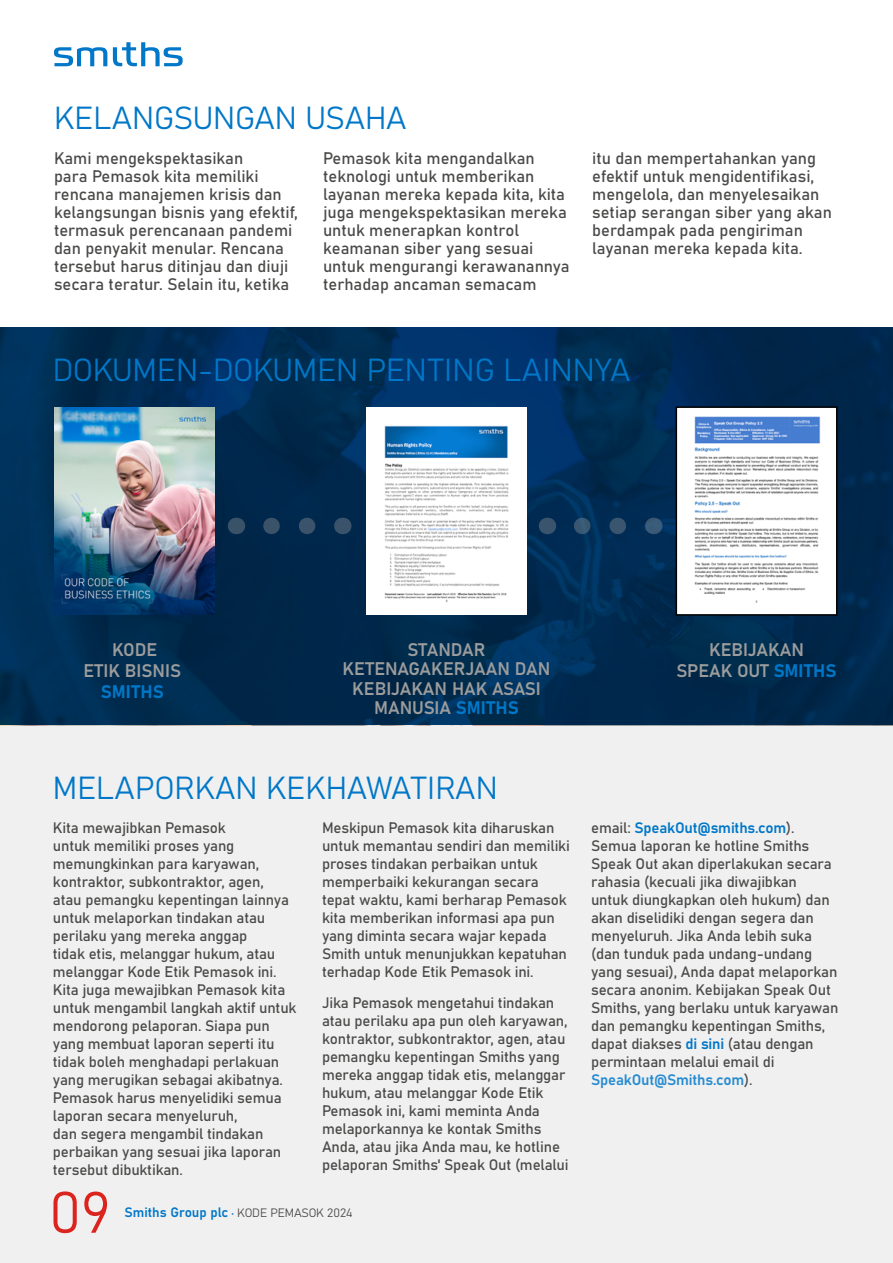
<style>
.page{position:relative;width:893px;height:1263px;background:#fff}
.page>*{position:absolute;margin:0;border:0;box-sizing:border-box;transform-origin:0 0}
.t1{font:57.45px "Bahnschrift";color:#dc241f}
.t2{font:31.5px "Bahnschrift";color:#0077c8}
.t3{font:18px/19.5px "Bahnschrift";color:#9c9c9c;text-align:center}
.t4{font:18px "Bahnschrift";color:#0077c8}
.t5{font:16.5px/18px "Bahnschrift";color:#4a4a49}
.t6{font:15px/18px "Bahnschrift";letter-spacing:-.01em;color:#4a4a49}
.t7{font:12px "Bahnschrift";letter-spacing:-.01em;color:#4a4a49}
.s1{color:#0077c8}
.s2{font-size:13.5px;color:#0077c8}
.s3{color:#268bd0}
</style>
<div class="page">
<div style="left:0;top:725px;width:893px;height:538px;background:#f0f0f0"></div>
<svg style="left:54px;top:47px;width:53px;height:19px"></svg>
<svg style="left:113px;top:42px;width:70px;height:24px"></svg>
<svg style="left:0;top:327px;width:893px;height:398px;fill:#002a4e"></svg>
<img style="left:54px;top:407px;width:161px;height:208px">
<img style="left:366px;top:407px;width:160px;height:208px">
<img style="left:679px;top:409px;width:155px;height:204px">
<div style="left:676px;top:406px;width:161px;height:210px;border:2px solid #000"></div>
<svg style="left:271px;top:518px;width:54px;height:16px"></svg>
<svg style="left:236px;top:518px;width:1px;height:16px"></svg>
<svg style="left:342px;top:518px;width:1px;height:16px"></svg>
<svg style="left:565px;top:518px;width:53px;height:16px"></svg>
<svg style="left:653px;top:518px;width:1px;height:16px"></svg>
<svg style="left:547px;top:518px;width:1px;height:16px"></svg>
<h2 class="t2" style="left:54px;top:94px;width:354px">KELANGSUNGAN USAHA</h2>
<p class="t5" style="left:54px;top:148px;width:246px">Kami mengekspektasikan<br>para Pemasok kita memiliki rencana manajemen krisis dan kelangsungan bisnis yang efektif, termasuk perencanaan pandemi dan penyakit menular. Rencana tersebut harus ditinjau dan diuji secara teratur. Selain itu, ketika</p>
<p class="t5" style="left:323px;top:149px;width:248px">Pemasok kita mengandalkan teknologi untuk memberikan layanan mereka kepada kita, kita juga mengekspektasikan mereka untuk menerapkan kontrol keamanan siber yang sesuai untuk mengurangi kerawanannya terhadap ancaman semacam</p>
<p class="t5" style="left:592px;top:149px;width:241px">itu dan mempertahankan yang efektif untuk mengidentifikasi, mengelola, dan menyelesaikan setiap serangan siber yang akan berdampak pada pengiriman layanan mereka kepada kita.</p>
<h2 class="t2" style="left:53px;top:346px;width:579px">DOKUMEN-DOKUMEN PENTING LAINNYA</h2>
<p class="t3" style="left:84px;top:638px;width:99px;line-height:21px">KODE<br>ETIK BISNIS</p>
<p class="t4" style="left:101px;top:678px;width:64px">SMITHS</p>
<p class="t3" style="left:343px;top:638px;width:209px">STANDAR<br>KETENAGAKERJAAN DAN<br>KEBIJAKAN HAK ASASI<br>MANUSIA <span class="s1">SMITHS</span></p>
<p class="t3" style="left:676px;top:637px;width:162px;line-height:21px">KEBIJAKAN<br>SPEAK OUT <span class="s1">SMITHS</span></p>
<h2 class="t2" style="left:53px;top:764px;width:446px">MELAPORKAN KEKHAWATIRAN</h2>
<p class="t6" style="left:53px;top:818px;width:245px">Kita mewajibkan Pemasok<br>untuk memiliki proses yang memungkinkan para karyawan, kontraktor, subkontraktor, agen,<br>atau pemangku kepentingan lainnya untuk melaporkan tindakan atau perilaku yang mereka anggap<br>tidak etis, melanggar hukum, atau melanggar Kode Etik Pemasok ini.<br>Kita juga mewajibkan Pemasok kita untuk mengambil langkah aktif untuk mendorong pelaporan. Siapa pun yang membuat laporan seperti itu tidak boleh menghadapi perlakuan yang merugikan sebagai akibatnya.<br>Pemasok harus menyelidiki semua laporan secara menyeluruh,<br>dan segera mengambil tindakan perbaikan yang sesuai jika laporan tersebut dibuktikan.</p>
<p class="t6" style="left:322px;top:818px;width:249px">Meskipun Pemasok kita diharuskan untuk memantau sendiri dan memiliki proses tindakan perbaikan untuk memperbaiki kekurangan secara tepat waktu, kami berharap Pemasok kita memberikan informasi apa pun yang diminta secara wajar kepada Smith untuk menunjukkan kepatuhan terhadap Kode Etik Pemasok ini.</p>
<p class="t6" style="left:322px;top:992px;width:248px">Jika Pemasok mengetahui tindakan atau perilaku apa pun oleh karyawan, kontraktor, subkontraktor, agen, atau pemangku kepentingan Smiths yang mereka anggap tidak etis, melanggar hukum, atau melanggar Kode Etik Pemasok ini, kami meminta Anda melaporkannya ke kontak Smiths Anda, atau jika Anda mau, ke hotline pelaporan Smiths' Speak Out (melalui</p>
<h1 class="t1" style="left:49px;top:1169px;width:63px">09</h1>
<p class="t7" style="left:124px;top:1203px;width:230px"><span class="s2">Smiths Group plc</span> <span class="s1">·</span> KODE PEMASOK 2024</p>
<p class="t6" style="left:591px;top:818px;width:249px">email: <span class="s1">SpeakOut@smiths.com</span>).<br>Semua laporan ke hotline Smiths Speak Out akan diperlakukan secara rahasia (kecuali jika diwajibkan<br>untuk diungkapkan oleh hukum) dan akan diselidiki dengan segera dan menyeluruh. Jika Anda lebih suka (dan tunduk pada undang-undang yang sesuai), Anda dapat melaporkan secara anonim. Kebijakan Speak Out Smiths, yang berlaku untuk karyawan dan pemangku kepentingan Smiths, dapat diakses <span class="s1">di sini</span> (atau dengan permintaan melalui email di <span class="s3">SpeakOut@Smiths.com</span>).</p>
</div>
